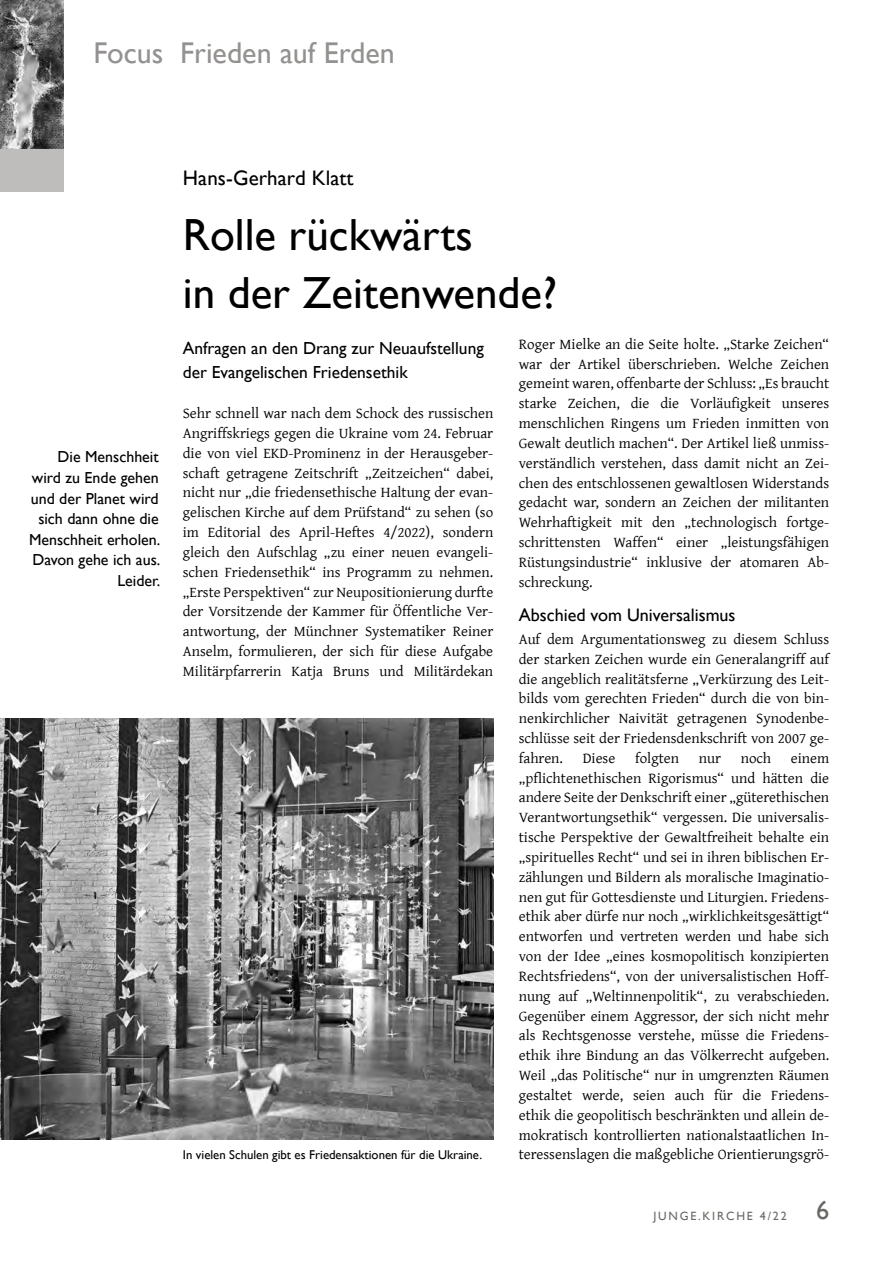
<style>
.page{position:relative;width:893px;height:1263px;background:#fff}
.page>*{position:absolute;margin:0;border:0;box-sizing:border-box;transform-origin:0 0}
.t1{font:45px/57.3px "Gill Sans";color:#000}
.t2{font:30px "Gill Sans";color:#949290}
.t3{font:21px "Gill Sans";letter-spacing:.005em;color:#000}
.t4{font:18px "Gill Sans";color:#000}
.t5{font:17.4px/24.8px "Gill Sans";color:#000}
.t6{font:15.9px/20.5px "Gill Sans";color:#000;text-align:right}
.t7{font:15px/19.8px "Gentium";color:#000;text-align:justify}
.t8{font:12.75px "Gill Sans";color:#000}
.t9{font:12px "Gill Sans";letter-spacing:.15em;color:#6a6864}
.s1{font-size:26.25px}
</style>
<div class="page">
<div style="left:0;top:149px;width:64px;height:42px;background:#bebdbc"></div>
<img style="left:0;top:0;width:64px;height:149px">
<img style="left:0;top:718px;width:493px;height:421px">
<h2 class="t2" style="left:94px;top:35px;width:303px">Focus Frieden auf Erden</h2>
<p class="t6" style="left:29px;top:447px;width:133px">Die Menschheit wird zu Ende gehen und der Planet wird sich dann ohne die<br>Menschheit erholen.<br>Davon gehe ich aus.<br>Leider.</p>
<h3 class="t3" style="left:183px;top:165px;width:172px">Hans-Gerhard Klatt</h3>
<h1 class="t1" style="left:183px;top:207px;width:376px">Rolle rückwärts<br>in der Zeitenwende?</h1>
<p class="t5" style="left:183px;top:336px;width:302px">Anfragen an den Drang zur Neuaufstellung der Evangelischen Friedensethik</p>
<p class="t7" style="left:183px;top:402px;width:312px">Sehr schnell war nach dem Schock des russischen Angriffskriegs gegen die Ukraine vom 24. Februar die von viel EKD-Prominenz in der Herausgeber&shy;schaft getragene Zeitschrift „Zeitzeichen“ dabei, nicht nur „die friedensethische Haltung der evan&shy;gelischen Kirche auf dem Prüfstand“ zu sehen (so im Editorial des April-Heftes 4/2022), sondern gleich den Aufschlag „zu einer neuen evangeli&shy;schen Friedensethik“ ins Programm zu nehmen. „Erste Perspektiven“ zur Neupositionierung durfte der Vorsitzende der Kammer für Öffentliche Ver&shy;antwortung, der Münchner Systematiker Reiner Anselm, formulieren, der sich für diese Aufgabe Militärpfarrerin Katja Bruns und Militärdekan</p>
<p class="t7" style="left:519px;top:333px;width:312px">Roger Mielke an die Seite holte. „Starke Zeichen“ war der Artikel überschrieben. Welche Zeichen gemeint waren, offenbarte der Schluss: „Es braucht starke Zeichen, die die Vorläufigkeit unseres menschlichen Ringens um Frieden inmitten von Gewalt deutlich machen“. Der Artikel ließ unmiss&shy;verständlich verstehen, dass damit nicht an Zei&shy;chen des entschlossenen gewaltlosen Widerstands gedacht war, sondern an Zeichen der militanten Wehrhaftigkeit mit den „technologisch fortge&shy;schrittensten Waffen“ einer „leistungsfähigen Rüstungsindustrie“ inklusive der atomaren Ab&shy;schreckung.</p>
<p class="t4" style="left:519px;top:604px;width:218px">Abschied vom Universalismus</p>
<p class="t7" style="left:519px;top:628px;width:312px">Auf dem Argumentationsweg zu diesem Schluss der starken Zeichen wurde ein Generalangriff auf die angeblich realitätsferne „Verkürzung des Leit&shy;bilds vom gerechten Frieden“ durch die von bin&shy;nenkirchlicher Naivität getragenen Synodenbe&shy;schlüsse seit der Friedensdenkschrift von 2007 ge&shy;fahren.</p>
<p class="t7" style="left:583px;top:747px;width:34px">Diese</p>
<p class="t7" style="left:635px;top:747px;width:45px">folgten</p>
<p class="t7" style="left:699px;top:747px;width:24px">nur</p>
<p class="t7" style="left:741px;top:747px;width:32px">noch</p>
<p class="t7" style="left:519px;top:747px;width:312px;text-indent:272px">einem „pflichtenethischen Rigorismus“ und hätten die andere Seite der Denkschrift einer „güterethischen Verantwortungsethik“ vergessen. Die universalis&shy;tische Perspektive der Gewaltfreiheit behalte ein „spirituelles Recht“ und sei in ihren biblischen Er&shy;zählungen und Bildern als moralische Imaginatio&shy;nen gut für Gottesdienste und Liturgien. Friedens&shy;ethik aber dürfe nur noch „wirklichkeitsgesättigt“ entworfen und vertreten werden und habe sich von der Idee „eines kosmopolitisch konzipierten Rechtsfriedens“, von der universalistischen Hoff&shy;nung auf „Weltinnenpolitik“, zu verabschieden.<br>Gegenüber einem Aggressor, der sich nicht mehr als Rechtsgenosse verstehe, müsse die Friedens&shy;ethik ihre Bindung an das Völkerrecht aufgeben.<br>Weil „das Politische“ nur in umgrenzten Räumen gestaltet werde, seien auch für die Friedens&shy;ethik die geopolitisch beschränkten und allein de&shy;mokratisch kontrollierten nationalstaatlichen In&shy;teressenslagen die maßgebliche Orientierungsgrö-</p>
<p class="t8" style="left:183px;top:1147px;width:301px">In vielen Schulen gibt es Friedensaktionen für die Ukraine.</p>
<p class="t9" style="left:653px;top:1209px;width:177px">JUNGE.KIRCHE 4/22 <span class="s1">6</span></p>
</div>
